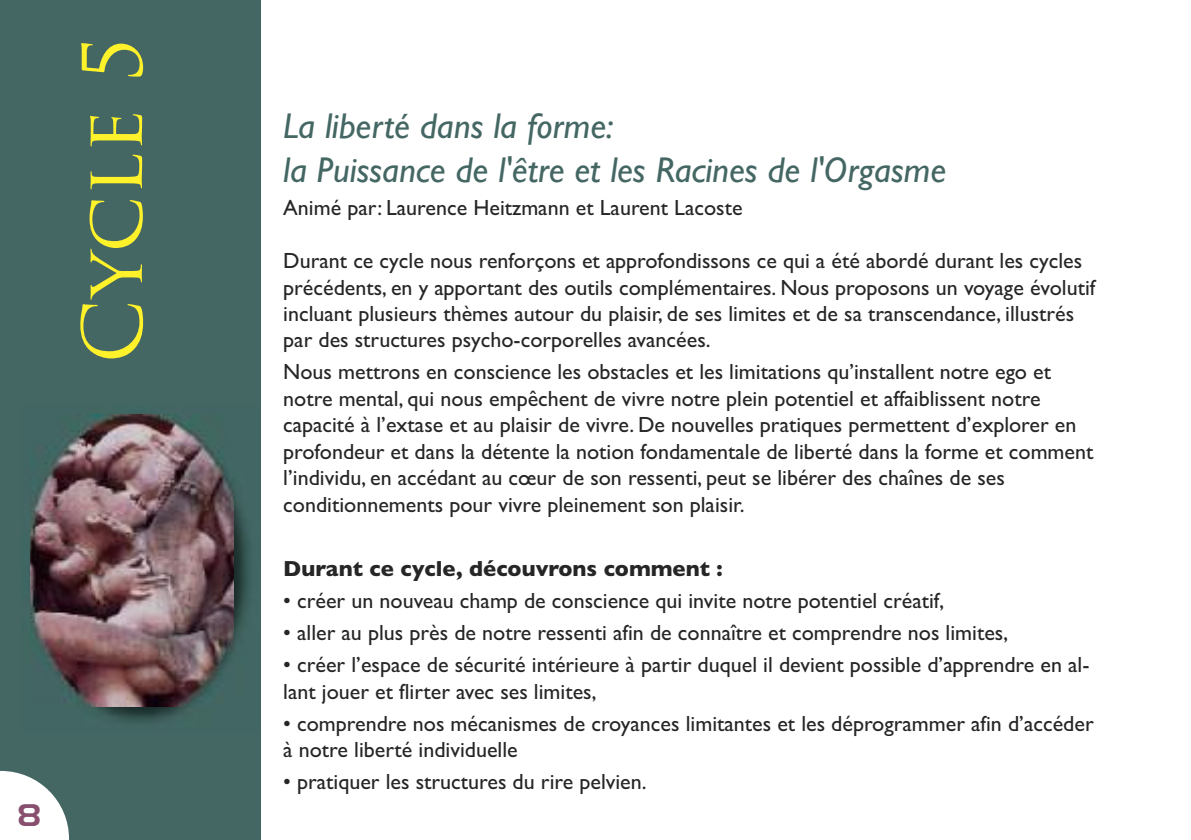
<style>
.page{position:relative;width:1191px;height:840px;background:#fff}
.page>*{position:absolute;margin:0;border:0;box-sizing:border-box;transform-origin:0 0}
.t1{font:80px "Trajan Pro";color:#fff12a}
.t2{font:italic 36px/43.2px "Gill Sans";color:#446764}
.t3{font:28px "Hancock Park Laser";color:#884f6e}
.t4{font:22px/26.4px "Gill Sans";color:#272627}
.t5{font:700 22px "Gill Sans";color:#272627}
</style>
<div class="page">
<div style="left:0;top:0;width:261px;height:839px;background:#446764"></div>
<svg style="left:0;top:771px;width:69px;height:68px"></svg>
<img style="left:90px;top:493px;width:159px;height:229px">
<img style="left:30px;top:414px;width:204px;height:291px">
<p class="t1" style="left:82px;top:363px;width:328px;rotate:-90deg">Cycle 5</p>
<p class="t3" style="left:19px;top:799px;width:24px">8</p>
<p class="t2" style="left:283px;top:104px;width:664px">La liberté dans la forme:<br>la Puissance de l'être et les Racines de l'Orgasme</p>
<p class="t4" style="left:283px;top:194px;width:461px">Animé par: Laurence Heitzmann et Laurent Lacoste</p>
<p class="t4" style="left:283px;top:247px;width:813px">Durant ce cycle nous renforçons et approfondissons ce qui a été abordé durant les cycles précédents, en y apportant des outils complémentaires. Nous proposons un voyage évolutif incluant plusieurs thèmes autour du plaisir, de ses limites et de sa transcendance, illustrés par des structures psycho-corporelles avancées.</p>
<p class="t4" style="left:283px;top:358px;width:811px">Nous mettrons en conscience les obstacles et les limitations qu’installent notre ego et notre mental, qui nous empêchent de vivre notre plein potentiel et affaiblissent notre capacité à l’extase et au plaisir de vivre. De nouvelles pratiques permettent d’explorer en profondeur et dans la détente la notion fondamentale de liberté dans la forme et comment l’individu, en accédant au cœur de son ressenti, peut se libérer des chaînes de ses conditionnements pour vivre pleinement son plaisir.</p>
<p class="t5" style="left:283px;top:555px;width:441px">Durant ce cycle, découvrons comment :</p>
<p class="t4" style="left:283px;top:587px;width:662px">• créer un nouveau champ de conscience qui invite notre potentiel créatif,</p>
<p class="t4" style="left:283px;top:619px;width:726px">• aller au plus près de notre ressenti afin de connaître et comprendre nos limites,</p>
<p class="t4" style="left:283px;top:651px;width:807px">• créer l’espace de sécurité intérieure à partir duquel il devient possible d’apprendre en al&shy;lant jouer et flirter avec ses limites,</p>
<p class="t4" style="left:283px;top:709px;width:812px">• comprendre nos mécanismes de croyances limitantes et les déprogrammer afin d’accéder à notre liberté individuelle</p>
<p class="t4" style="left:283px;top:768px;width:365px">• pratiquer les structures du rire pelvien.</p>
</div>
